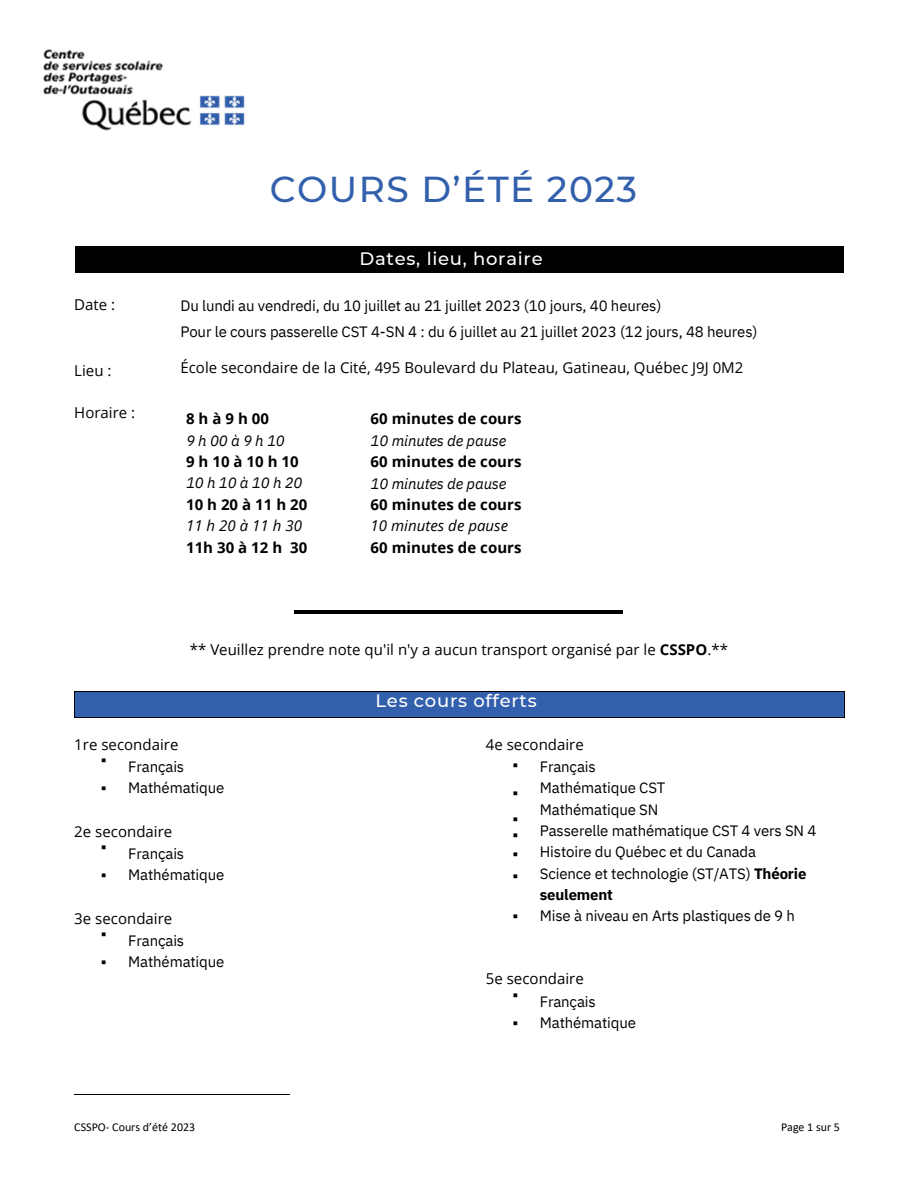
<style>
.page{position:relative;width:918px;height:1188px;background:#fff}
.page>*{position:absolute;margin:0;border:0;box-sizing:border-box;transform-origin:0 0}
.t1{font:500 36px "Montserrat";letter-spacing:.04em;color:#3360ac}
.t2{font:500 18px "Montserrat";letter-spacing:.04em;color:#fff}
.t3{font:15px/21.3px "IBM Plex Sans";letter-spacing:-.01em;color:#000}
.t4{font:15px "Open Sans";color:#000}
.t5{font:700 15px "Open Sans";letter-spacing:.005em;color:#000}
.t6{font:italic 15px "IBM Plex Sans";letter-spacing:-.01em;color:#000}
.t7{font:italic 15px "Open Sans";letter-spacing:.005em;color:#000}
.t8{font:15px/28.2px "Arimo";color:#000}
.t9{font:12px "Calibri";color:#000}
.s1{font-weight:700}
</style>
<div class="page">
<div style="left:84px;top:247px;width:752px;height:25px;background:#000"></div>
<hr style="left:76px;top:246px;width:767px;height:1px;background:#000">
<svg style="left:75px;top:246px;width:1px;height:27px"></svg>
<hr style="left:76px;top:272px;width:767px;height:1px;background:#000">
<svg style="left:843px;top:246px;width:1px;height:27px"></svg>
<div style="left:83px;top:691px;width:754px;height:26px;background:#3360ac"></div>
<hr style="left:75px;top:691px;width:769px;height:1px;background:#000">
<svg style="left:74px;top:691px;width:1px;height:27px"></svg>
<hr style="left:75px;top:717px;width:769px;height:1px;background:#000">
<svg style="left:844px;top:691px;width:1px;height:27px"></svg>
<img style="left:43px;top:49px;width:202px;height:82px">
<hr style="left:294px;top:610px;width:329px;height:3px;background:#000">
<hr style="left:74px;top:1094px;width:216px;height:1px;background:#000">
<h1 class="t1" style="left:270px;top:164px;width:369px">COURS D’ÉTÉ 2023</h1>
<p class="t4" style="left:74px;top:295px;width:43px">Date :</p>
<p class="t4" style="left:74px;top:360px;width:39px">Lieu :</p>
<p class="t4" style="left:74px;top:403px;width:63px">Horaire :</p>
<p class="t2" style="left:360px;top:246px;width:185px">Dates, lieu, horaire</p>
<p class="t3" style="left:180px;top:291px;width:579px;line-height:25.8px">Du lundi au vendredi, du 10 juillet au 21 juillet 2023 (10 jours, 40 heures)<br>Pour le cours passerelle CST 4-SN 4 : du 6 juillet au 21 juillet 2023 (12 jours, 48 heures)</p>
<p class="t4" style="left:180px;top:357px;width:565px">École secondaire de la Cité, 495 Boulevard du Plateau, Gatineau, Québec J9J 0M2</p>
<p class="t5" style="left:186px;top:408px;width:84px">8 h à 9 h 00</p>
<p class="t6" style="left:186px;top:429px;width:100px">9 h 00 à 9 h 10</p>
<p class="t5" style="left:186px;top:451px;width:114px">9 h 10 à 10 h 10</p>
<p class="t6" style="left:186px;top:472px;width:118px">10 h 10 à 10 h 20</p>
<p class="t5" style="left:186px;top:494px;width:123px">10 h 20 à 11 h 20</p>
<p class="t7" style="left:186px;top:515px;width:117px">11 h 20 à 11 h 30</p>
<p class="t5" style="left:186px;top:537px;width:123px">11h 30 à 12 h 30</p>
<p class="t5" style="left:371px;top:408px;width:152px">60 minutes de cours</p>
<p class="t6" style="left:371px;top:429px;width:137px">10 minutes de pause</p>
<p class="t5" style="left:371px;top:451px;width:152px">60 minutes de cours</p>
<p class="t6" style="left:371px;top:472px;width:137px">10 minutes de pause</p>
<p class="t5" style="left:371px;top:494px;width:152px">60 minutes de cours</p>
<p class="t7" style="left:371px;top:516px;width:139px">10 minutes de pause</p>
<p class="t5" style="left:371px;top:537px;width:152px">60 minutes de cours</p>
<p class="t4" style="left:190px;top:639px;width:540px">** Veuillez prendre note qu'il n'y a aucun transport organisé par le <span class="s1">CSSPO</span>.**</p>
<p class="t2" style="left:376px;top:688px;width:163px">Les cours offerts</p>
<p class="t4" style="left:74px;top:734px;width:106px">1re secondaire</p>
<p class="t8" style="left:101px;top:746px;width:7px">▪ ▪</p>
<p class="t3" style="left:128px;top:755px;width:98px">Français<br>Mathématique</p>
<p class="t4" style="left:74px;top:821px;width:100px">2e secondaire</p>
<p class="t8" style="left:101px;top:833px;width:7px">▪ ▪</p>
<p class="t3" style="left:128px;top:842px;width:98px">Français<br>Mathématique</p>
<p class="t4" style="left:74px;top:908px;width:100px">3e secondaire</p>
<p class="t8" style="left:101px;top:920px;width:7px">▪ ▪</p>
<p class="t3" style="left:128px;top:929px;width:98px">Français<br>Mathématique</p>
<p class="t4" style="left:486px;top:734px;width:100px">4e secondaire</p>
<p class="t8" style="left:513px;top:751px;width:7px">▪ ▪</p>
<p class="t8" style="left:513px;top:821px;width:7px">▪</p>
<p class="t8" style="left:513px;top:862px;width:7px">▪</p>
<p class="t8" style="left:513px;top:805px;width:7px">▪</p>
<p class="t8" style="left:513px;top:840px;width:7px">▪</p>
<p class="t8" style="left:513px;top:902px;width:7px">▪</p>
<p class="t3" style="left:540px;top:755px;width:278px">Français<br>Mathématique CST<br>Mathématique SN<br>Passerelle mathématique CST 4 vers SN 4<br>Histoire du Québec et du Canada<br>Science et technologie (ST/ATS) <span class="s1">Théorie seulement</span></p>
<p class="t3" style="left:540px;top:904px;width:257px">Mise à niveau en Arts plastiques de 9 h</p>
<p class="t4" style="left:486px;top:969px;width:100px">5e secondaire</p>
<p class="t8" style="left:513px;top:981px;width:7px">▪ ▪</p>
<p class="t3" style="left:540px;top:989px;width:98px">Français<br>Mathématique</p>
<p class="t9" style="left:74px;top:1118px;width:123px">CSSPO- Cours d’été 2023</p>
<p class="t9" style="left:781px;top:1118px;width:60px">Page 1 sur 5</p>
</div>
